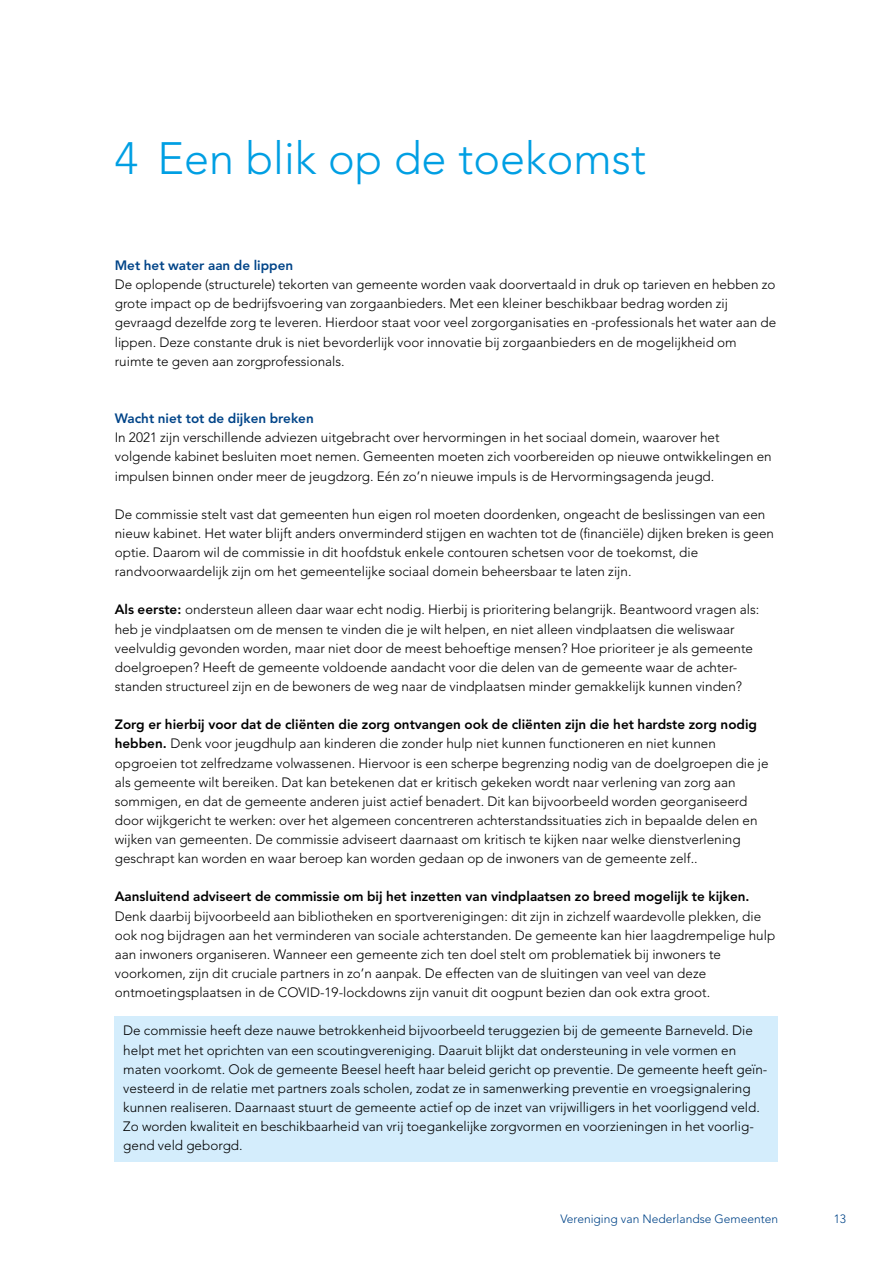
<style>
.page{position:relative;width:893px;height:1263px;background:#fff}
.page>*{position:absolute;margin:0;border:0;box-sizing:border-box;transform-origin:0 0}
.VNG_-_Titel_medium{font:300 45px "Avenir LT Std";color:#009fe3}
.VNG_-_Broodtekst{font:300 13.5px/19.2px "Avenir LT Std";color:#000}
.tabel_arceer_platte{font:300 13.5px/19.2px "Avenir LT Std";color:#000}
.VNG_-_Tussenkop{font:800 13.5px "Avenir LT Std";color:#048}
.t1{font:300 12px "Avenir LT Std";color:#048}
.s1{font-weight:800}
</style>
<div class="page">
<div style="left:115px;top:1017px;width:663px;height:145px;background:#d4edfc"></div>
<h1 class="VNG_-_Titel_medium" style="left:115px;top:132px;width:533px">4 Een blik op de toekomst</h1>
<h2 class="VNG_-_Tussenkop" style="left:115px;top:257px;width:180px">Met het water aan de lippen</h2>
<p class="VNG_-_Broodtekst" style="left:115px;top:275px;width:663px">De oplopende (structurele) tekorten van gemeente worden vaak doorvertaald in druk op tarieven en hebben zo grote impact op de bedrijfsvoering van zorgaanbieders. Met een kleiner beschikbaar bedrag worden zij gevraagd dezelfde zorg te leveren. Hierdoor staat voor veel zorgorganisaties en -professionals het water aan de lippen. Deze constante druk is niet bevorderlijk voor innovatie bij zorgaanbieders en de mogelijkheid om ruimte te geven aan zorgprofessionals.</p>
<h2 class="VNG_-_Tussenkop" style="left:115px;top:410px;width:200px">Wacht niet tot de dijken breken</h2>
<p class="VNG_-_Broodtekst" style="left:115px;top:428px;width:658px">In 2021 zijn verschillende adviezen uitgebracht over hervormingen in het sociaal domein, waarover het volgende kabinet besluiten moet nemen. Gemeenten moeten zich voorbereiden op nieuwe ontwikkelingen en impulsen binnen onder meer de jeugdzorg. Eén zo’n nieuwe impuls is de Hervormingsagenda jeugd.</p>
<p class="VNG_-_Broodtekst" style="left:115px;top:505px;width:661px">De commissie stelt vast dat gemeenten hun eigen rol moeten doordenken, ongeacht de beslissingen van een nieuw kabinet. Het water blijft anders onverminderd stijgen en wachten tot de (financiële) dijken breken is geen optie. Daarom wil de commissie in dit hoofdstuk enkele contouren schetsen voor de toekomst, die randvoorwaardelijk zijn om het gemeentelijke sociaal domein beheersbaar te laten zijn.</p>
<p class="VNG_-_Broodtekst" style="left:115px;top:600px;width:646px"><span class="s1">Als eerste:</span> ondersteun alleen daar waar echt nodig. Hierbij is prioritering belangrijk. Beantwoord vragen als: heb je vindplaatsen om de mensen te vinden die je wilt helpen, en niet alleen vindplaatsen die weliswaar veelvuldig gevonden worden, maar niet door de meest behoeftige mensen? Hoe prioriteer je als gemeente doelgroepen? Heeft de gemeente voldoende aandacht voor die delen van de gemeente waar de achter&shy;standen structureel zijn en de bewoners de weg naar de vindplaatsen minder gemakkelijk kunnen vinden?</p>
<p class="VNG_-_Broodtekst" style="left:115px;top:715px;width:655px"><span class="s1">Zorg er hierbij voor dat de cliënten die zorg ontvangen ook de cliënten zijn die het hardste zorg nodig hebben.</span> Denk voor jeugdhulp aan kinderen die zonder hulp niet kunnen functioneren en niet kunnen opgroeien tot zelfredzame volwassenen. Hiervoor is een scherpe begrenzing nodig van de doelgroepen die je als gemeente wilt bereiken. Dat kan betekenen dat er kritisch gekeken wordt naar verlening van zorg aan sommigen, en dat de gemeente anderen juist actief benadert. Dit kan bijvoorbeeld worden georganiseerd door wijkgericht te werken: over het algemeen concentreren achterstandssituaties zich in bepaalde delen en wijken van gemeenten. De commissie adviseert daarnaast om kritisch te kijken naar welke dienstverlening geschrapt kan worden en waar beroep kan worden gedaan op de inwoners van de gemeente zelf..</p>
<p class="VNG_-_Broodtekst" style="left:115px;top:887px;width:662px"><span class="s1">Aansluitend adviseert de commissie om bij het inzetten van vindplaatsen zo breed mogelijk te kijken.<br></span>Denk daarbij bijvoorbeeld aan bibliotheken en sportverenigingen: dit zijn in zichzelf waardevolle plekken, die ook nog bijdragen aan het verminderen van sociale achterstanden. De gemeente kan hier laagdrempelige hulp aan inwoners organiseren. Wanneer een gemeente zich ten doel stelt om problematiek bij inwoners te voorkomen, zijn dit cruciale partners in zo’n aanpak. De effecten van de sluitingen van veel van deze ontmoetingsplaatsen in de COVID-19-lockdowns zijn vanuit dit oogpunt bezien dan ook extra groot.</p>
<p class="tabel_arceer_platte" style="left:123px;top:1021px;width:646px">De commissie heeft deze nauwe betrokkenheid bijvoorbeeld teruggezien bij de gemeente Barneveld. Die helpt met het oprichten van een scoutingvereniging. Daaruit blijkt dat ondersteuning in vele vormen en maten voorkomt. Ook de gemeente Beesel heeft haar beleid gericht op preventie. De gemeente heeft geïn&shy;vesteerd in de relatie met partners zoals scholen, zodat ze in samenwerking preventie en vroegsignalering kunnen realiseren. Daarnaast stuurt de gemeente actief op de inzet van vrijwilligers in het voorliggend veld.<br>Zo worden kwaliteit en beschikbaarheid van vrij toegankelijke zorgvormen en voorzieningen in het voorlig&shy;gend veld geborgd.</p>
<p class="t1" style="left:560px;top:1211px;width:219px">Vereniging van Nederlandse Gemeenten</p>
<p class="t1" style="left:834px;top:1211px;width:14px">13</p>
</div>
